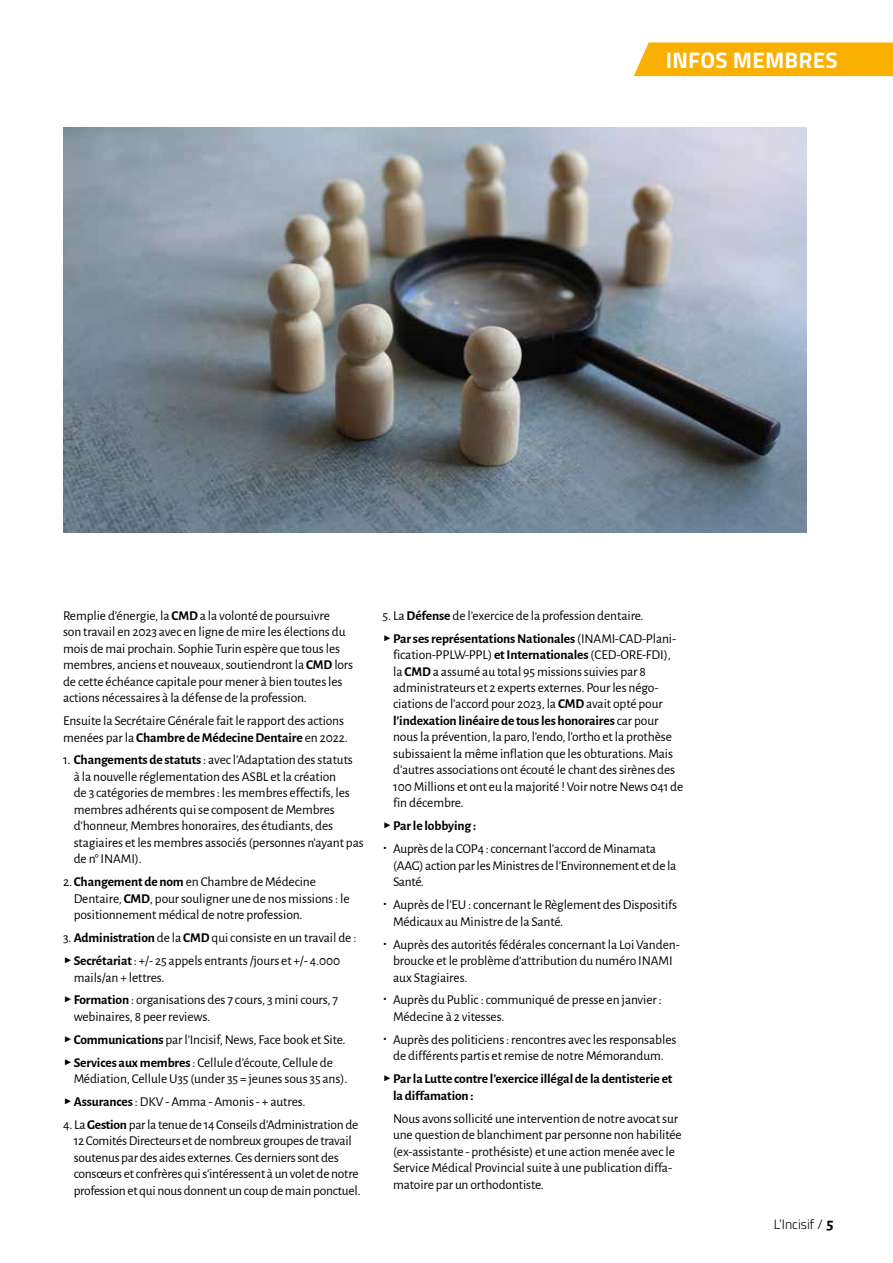
<style>
.page{position:relative;width:893px;height:1263px;background:#fff}
.page>*{position:absolute;margin:0;border:0;box-sizing:border-box;transform-origin:0 0}
.t1{font:700 22.5px "Titillium Web";letter-spacing:.01em;color:#fff}
.t2{font:13.5px/16.5px "Alegreya Sans";letter-spacing:-.01em;color:#000}
.t3{font:700 13.5px/16.5px "Alegreya Sans";letter-spacing:-.01em;color:#000}
.t4{font:300 13.5px "Titillium Web";color:#000}
.s1{font-weight:700}
.s2{font-size:21px}
.s3{font-weight:400;font-size:21px}
.s4{font-family:"Alegreya Sans";font-weight:700;font-size:16.5px}
</style>
<div class="page">
<div style="left:634px;top:43px;width:259px;height:33px;background:#f9b000"></div>
<img style="left:63px;top:128px;width:744px;height:404px">
<h1 class="t1" style="left:666px;top:43px;width:173px">INFOS MEMBRES</h1>
<p class="t2" style="left:63px;top:606px;width:292px">Remplie d’énergie, la <span class="s1">CMD</span> a la volonté de poursuivre<br>son travail en 2023 avec en ligne de mire les élections du mois de mai prochain. Sophie Turin espère que tous les membres, anciens et nouveaux, soutiendront la <span class="s1">CMD</span> lors de cette échéance capitale pour mener à bien toutes les actions nécessaires à la défense de la profession.</p>
<p class="t2" style="left:63px;top:712px;width:286px">Ensuite la Secrétaire Générale fait le rapport des actions menées par la <span class="s1">Chambre de Médecine Dentaire</span> en 2022.</p>
<p class="t2" style="left:74px;top:751px;width:292px;text-indent:-11px">1. <span class="s1">Changements de statuts</span> : avec l’Adaptation des statuts<br>à la nouvelle réglementation des ASBL et la création<br>de 3 catégories de membres : les membres effectifs, les membres adhérents qui se composent de Membres d’honneur, Membres honoraires, des étudiants, des stagiaires et les membres associés (personnes n’ayant pas de n° INAMI).</p>
<p class="t2" style="left:74px;top:873px;width:277px;text-indent:-11px">2.<span class="s1">Changement de nom</span> en Chambre de Médecine<br>Dentaire, <span class="s1">CMD</span>, pour souligner une de nos missions : le positionnement médical de notre profession.</p>
<p class="t2" style="left:63px;top:925px;width:295px;line-height:23px">3. <span class="s1">Administration</span> de la <span class="s1">CMD</span> qui consiste en un travail de : <span class="s2">▶</span> <span class="s1">Secrétariat</span> : +/- 25 appels entrants /jours et +/- 4.000</p>
<p class="t2" style="left:63px;top:965px;width:277px;line-height:23px;text-indent:11px">mails/an + lettres.<br><span class="s2">▶</span> <span class="s1">Formation</span> : organisations des 7 cours, 3 mini cours, 7</p>
<p class="t2" style="left:63px;top:1004px;width:284px;line-height:23px;text-indent:11px">webinaires, 8 peer reviews.<br><span class="s2">▶</span> <span class="s1">Communications</span> par l’Incisif, News, Face book et Site. <span class="s2">▶</span> <span class="s1">Services aux membres</span> : Cellule d’écoute, Cellule de</p>
<p class="t2" style="left:63px;top:1067px;width:286px;line-height:23px;text-indent:11px">Médiation, Cellule U35 (under 35 = jeunes sous 35 ans). <span class="s2">▶</span> <span class="s1">Assurances</span> : DKV - Amma - Amonis - + autres.</p>
<p class="t2" style="left:74px;top:1116px;width:288px;text-indent:-11px">4. La <span class="s1">Gestion</span> par la tenue de 14 Conseils d’Administration de 12 Comités Directeurs et de nombreux groupes de travail soutenus par des aides externes. Ces derniers sont des consœurs et confrères qui s’intéressent à un volet de notre profession et qui nous donnent un coup de main ponctuel.</p>
<p class="t2" style="left:382px;top:603px;width:295px;line-height:23px">5. La <span class="s1">Défense</span> de l’exercice de la profession dentaire.<br><span class="s2">▶</span> <span class="s1">Par ses représentations Nationales</span> (INAMI-CAD-Plani-</p>
<p class="t2" style="left:393px;top:646px;width:292px">fication-PPLW-PPL) <span class="s1">et Internationales</span> (CED-ORE-FDI), la <span class="s1">CMD</span> a assumé au total 95 missions suivies par 8 administrateurs et 2 experts externes. Pour les négo&shy;ciations de l’accord pour 2023, la <span class="s1">CMD</span> avait opté pour <span class="s1">l’indexation linéaire de tous les honoraires</span> car pour nous la prévention, la paro, l’endo, l’ortho et la prothèse subissaient la même inflation que les obturations. Mais d’autres associations ont écouté le chant des sirènes des 100 Millions et ont eu la majorité ! Voir notre News 041 de fin décembre.</p>
<p class="t3" style="left:382px;top:817px;width:95px"><span class="s3">▶</span> Par le lobbying :</p>
<p class="t2" style="left:393px;top:840px;width:285px;text-indent:-11px"><span class="s2">•</span> Auprès de la COP4 : concernant l’accord de Minamata (AAG) action par les Ministres de l’Environnement et de la<br>Santé.</p>
<p class="t2" style="left:393px;top:896px;width:285px;text-indent:-11px"><span class="s2">•</span> Auprès de l’EU : concernant le Règlement des Dispositifs<br>Médicaux au Ministre de la Santé.</p>
<p class="t2" style="left:393px;top:935px;width:288px;text-indent:-11px"><span class="s2">•</span> Auprès des autorités fédérales concernant la Loi Vanden&shy;broucke et le problème d’attribution du numéro INAMI aux Stagiaires.</p>
<p class="t2" style="left:393px;top:991px;width:270px;text-indent:-11px"><span class="s2">•</span> Auprès du Public : communiqué de presse en janvier :<br>Médecine à 2 vitesses.</p>
<p class="t2" style="left:382px;top:1030px;width:295px;text-align:center"><span class="s2">•</span> Auprès des politiciens : rencontres avec les responsables de différents partis et remise de notre Mémorandum.</p>
<p class="t3" style="left:393px;top:1070px;width:281px;text-indent:-11px"><span class="s3">▶</span> Par la Lutte contre l’exercice illégal de la dentisterie et la diffamation :</p>
<p class="t2" style="left:393px;top:1109px;width:290px">Nous avons sollicité une intervention de notre avocat sur une question de blanchiment par personne non habilitée (ex-assistante - prothésiste) et une action menée avec le Service Médical Provincial suite à une publication diffa&shy;matoire par un orthodontiste.</p>
<p class="t4" style="left:774px;top:1214px;width:61px">L’Incisif / <span class="s4">5</span></p>
</div>
